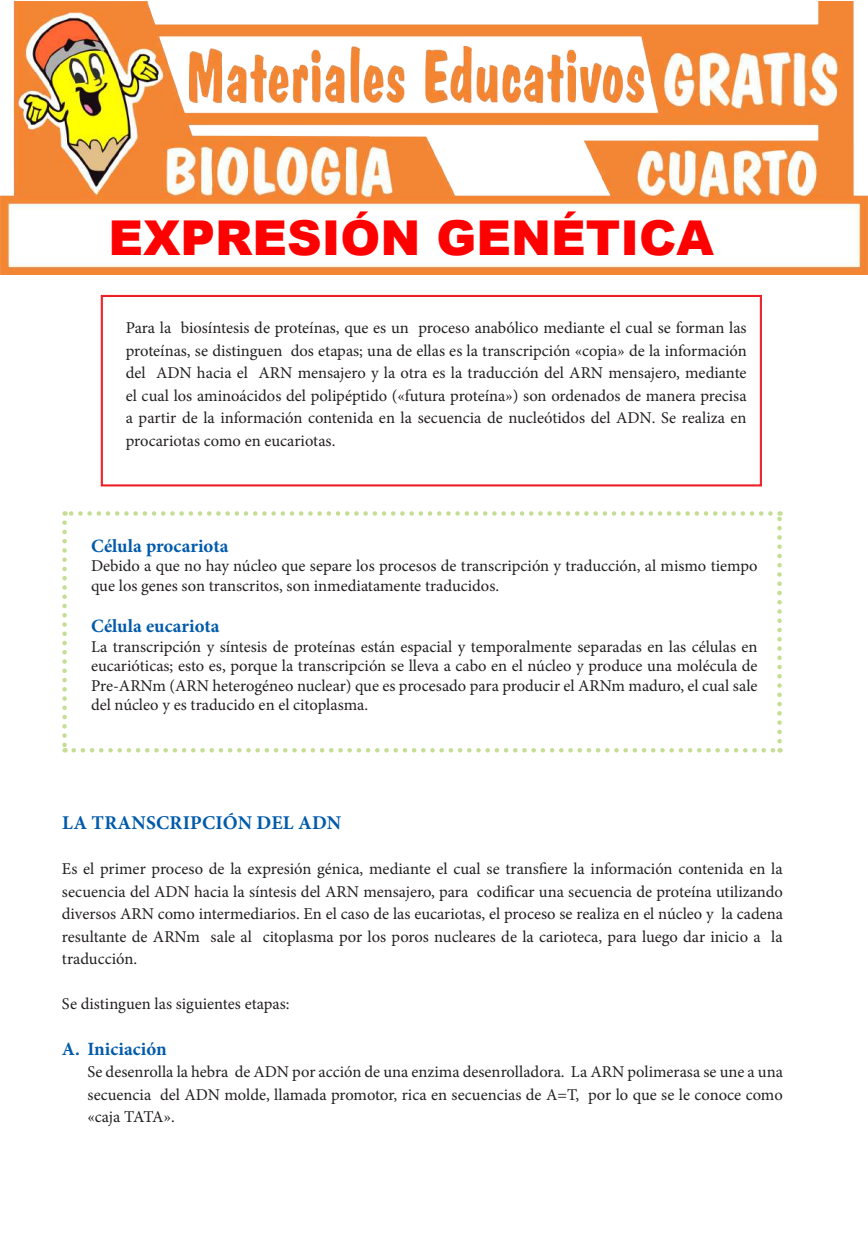
<style>
.page{position:relative;width:868px;height:1234px;background:#fff}
.page>*{position:absolute;margin:0;border:0;box-sizing:border-box;transform-origin:0 0}
.t1{font:900 48px "Arial";color:#f00}
.t2{font:700 19.5px "Minion Pro";letter-spacing:.01em;color:#015aaa}
.t3{font:700 18.75px "Minion Pro";color:#015aaa}
.t4{font:16.5px/22.5px "Minion Pro";color:#231f20;text-align:justify}
</style>
<div class="page">
<svg style="left:101px;top:295px;width:660px;height:191px"></svg>
<div style="left:102px;top:296px;width:658px;height:189px;border:1px solid #ee1d23"></div>
<svg style="left:62px;top:522px;width:5px;height:230px"></svg>
<svg style="left:74px;top:748px;width:706px;height:4px"></svg>
<svg style="left:777px;top:511px;width:4px;height:230px"></svg>
<svg style="left:65px;top:511px;width:705px;height:4px"></svg>
<img style="left:0;top:2px;width:867px;height:272px">
<h1 class="t1" style="left:108px;top:202px;width:607px">EXPRESIÓN GENÉTICA</h1>
<p class="t4" style="left:126px;top:317px;width:622px">Para la biosíntesis de proteínas, que es un proceso anabólico mediante el cual se forman las proteínas, se distinguen dos etapas; una de ellas es la transcripción «copia» de la información del ADN hacia el ARN mensajero y la otra es la traducción del ARN mensajero, mediante el cual los aminoácidos del polipéptido («futura proteína») son ordenados de manera precisa a partir de la información contenida en la secuencia de nucleótidos del ADN. Se realiza en procariotas como en eucariotas.</p>
<p class="t3" style="left:91px;top:532px;width:139px">Célula procariota</p>
<p class="t4" style="left:91px;top:556px;width:668px;line-height:19.5px">Debido a que no hay núcleo que separe los procesos de transcripción y traducción, al mismo tiempo que los genes son transcritos, son inmediatamente traducidos.</p>
<p class="t3" style="left:91px;top:613px;width:130px">Célula eucariota</p>
<p class="t4" style="left:91px;top:636px;width:668px;line-height:19.5px">La transcripción y síntesis de proteínas están espacial y temporalmente separadas en las células en eucarióticas; esto es, porque la transcripción se lleva a cabo en el núcleo y produce una molécula de Pre-ARNm (ARN heterogéneo nuclear) que es procesado para producir el ARNm maduro, el cual sale del núcleo y es traducido en el citoplasma.</p>
<p class="t2" style="left:62px;top:809px;width:281px">LA TRANSCRIPCIÓN DEL ADN</p>
<p class="t4" style="left:62px;top:857px;width:722px">Es el primer proceso de la expresión génica, mediante el cual se transfiere la información contenida en la secuencia del ADN hacia la síntesis del ARN mensajero, para codificar una secuencia de proteína utilizando diversos ARN como intermediarios. En el caso de las eucariotas, el proceso se realiza en el núcleo y la cadena resultante de ARNm sale al citoplasma por los poros nucleares de la carioteca, para luego dar inicio a la traducción.</p>
<p class="t4" style="left:62px;top:992px;width:229px">Se distinguen las siguientes etapas:</p>
<p class="t3" style="left:62px;top:1035px;width:106px">A. Iniciación</p>
<p class="t4" style="left:87px;top:1060px;width:696px">Se desenrolla la hebra de ADN por acción de una enzima desenrolladora. La ARN polimerasa se une a una secuencia del ADN molde, llamada promotor, rica en secuencias de A=T, por lo que se le conoce como «caja TATA».</p>
</div>
